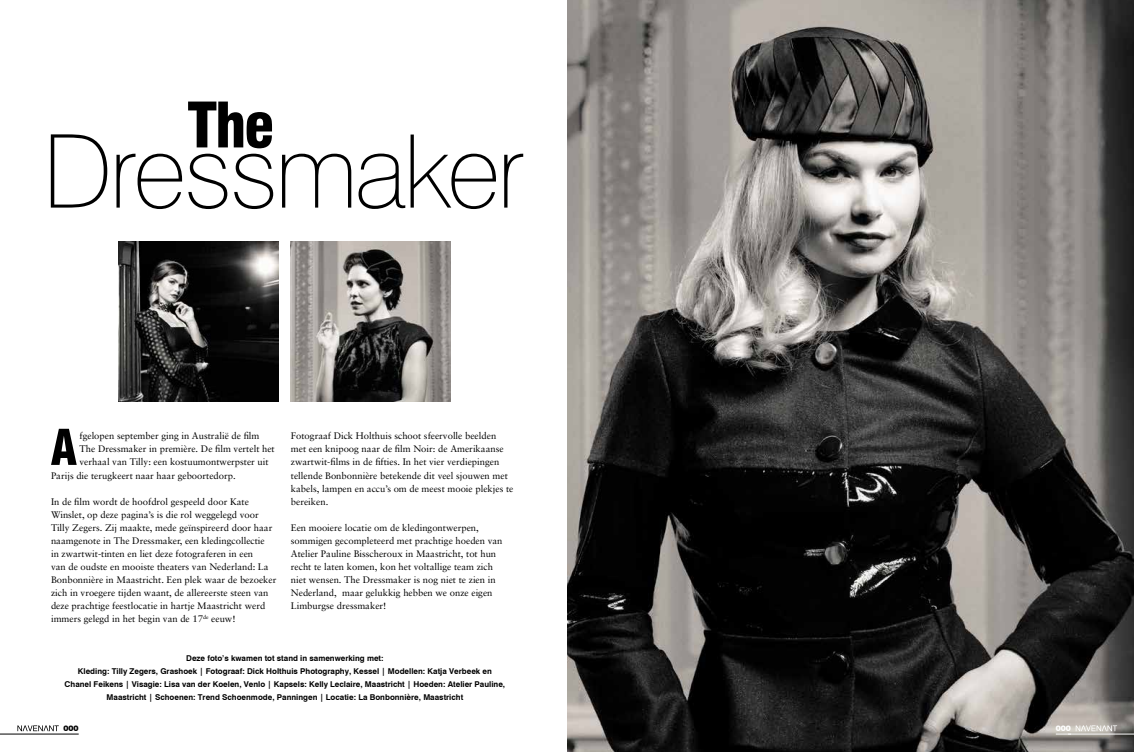
<style>
.page{position:relative;width:1134px;height:752px;background:#fff}
.page>*{position:absolute;margin:0;border:0;box-sizing:border-box;transform-origin:0 0}
.t1{font:100 101.7px "Swiss 721 BT";letter-spacing:-.03em;color:#000}
.t2{font:900 condensed 61px "Swiss 721 BT";color:#000}
.t3{font:9.5px/13px "Sabon";color:#000}
.t4{font:700 8px/13px "Swiss 721 BT";color:#000;text-align:center}
.t5{font:7px "Swiss 721 BT Black No 2";color:#000}
.t6{font:7px "Swiss 721 BT Black No 2";color:#fff}
</style>
<div class="page">
<img style="left:567px;top:0;width:567px;height:751px">
<hr style="left:0;top:733px;width:79px;height:1px;background:#000">
<hr style="left:1068px;top:733px;width:66px;height:1px;background:#fff">
<svg style="left:1056px;top:725px;width:61px;height:9px"></svg>
<svg style="left:17px;top:725px;width:42px;height:5px"></svg>
<svg style="left:51px;top:428px;width:26px;height:36px"></svg>
<img style="left:119px;top:241px;width:160px;height:160px">
<img style="left:291px;top:241px;width:160px;height:160px">
<h2 class="t2" style="left:187px;top:89px;width:89px">The</h2>
<h1 class="t1" style="left:42px;top:109px;width:483px">Dressmaker</h1>
<p class="t3" style="left:80px;top:429px;width:181px">fgelopen september ging in Australië de film</p>
<p class="t3" style="left:80px;top:442px;width:197px">The Dressmaker in première. De film vertelt het</p>
<p class="t3" style="left:80px;top:455px;width:191px">verhaal van Tilly: een kostuumontwerpster uit</p>
<p class="t3" style="left:51px;top:468px;width:186px">Parijs die terugkeert naar haar geboortedorp.</p>
<p class="t3" style="left:51px;top:494px;width:227px">In de film wordt de hoofdrol gespeeld door Kate Winslet, op deze pagina’s is die rol weggelegd voor Tilly Zegers. Zij maakte, mede geïnspireerd door haar naamgenote in The Dressmaker, een kledingcollectie<br>in zwartwit-tinten en liet deze fotograferen in een<br>van de oudste en mooiste theaters van Nederland: La Bonbonnière in Maastricht. Een plek waar de bezoeker zich in vroegere tijden waant, de allereerste steen van deze prachtige feestlocatie in hartje Maastricht werd immers gelegd in het begin van de 17<sup>de</sup> eeuw!</p>
<p class="t3" style="left:291px;top:429px;width:224px">Fotograaf Dick Holthuis schoot sfeervolle beelden met een knipoog naar de film Noir: de Amerikaanse zwartwit-films in de fifties. In het vier verdiepingen tellende Bonbonnière betekende dit veel sjouwen met kabels, lampen en accu’s om de meest mooie plekjes te bereiken.</p>
<p class="t3" style="left:291px;top:520px;width:213px">Een mooiere locatie om de kledingontwerpen, sommigen gecompleteerd met prachtige hoeden van Atelier Pauline Bisscheroux in Maastricht, tot hun recht te laten komen, kon het voltallige team zich niet wensen. The Dressmaker is nog niet te zien in Nederland, maar gelukkig hebben we onze eigen Limburgse dressmaker!</p>
<p class="t4" style="left:65px;top:651px;width:442px">Deze foto’s kwamen tot stand in samenwerking met:<br>Kleding: Tilly Zegers, Grashoek | Fotograaf: Dick Holthuis Photography, Kessel | Modellen: Katja Verbeek en Chanel Feikens | Visagie: Lisa van der Koelen, Venlo | Kapsels: Kelly Leclaire, Maastricht | Hoeden: Atelier Pauline, Maastricht | Schoenen: Trend Schoenmode, Panningen | Locatie: La Bonbonnière, Maastricht</p>
<p class="t5" style="left:63px;top:723px;width:17px">000</p>
<p class="t6" style="left:1056px;top:723px;width:17px">000</p>
</div>
